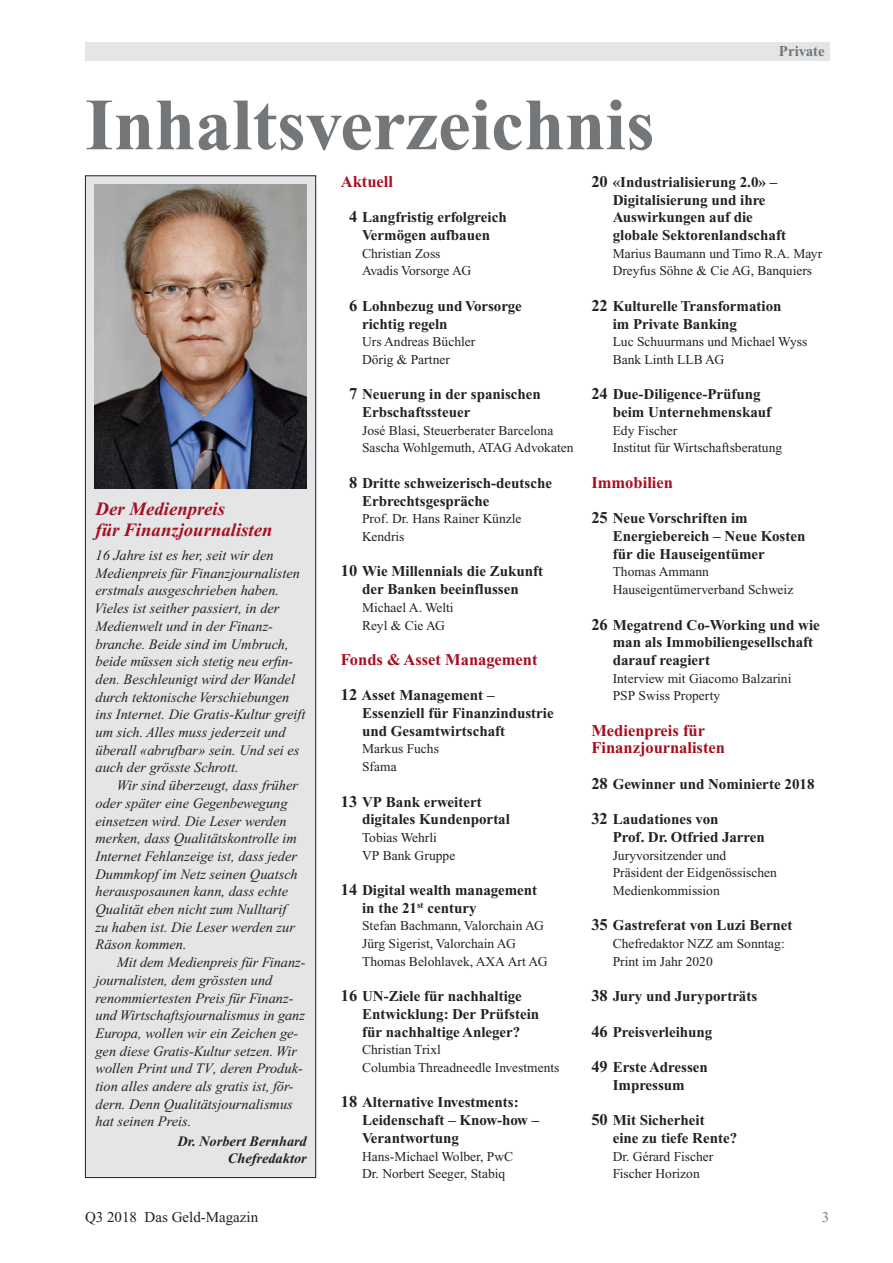
<style>
.page{position:relative;width:893px;height:1263px;background:#fff}
.page>*{position:absolute;margin:0;border:0;box-sizing:border-box;transform-origin:0 0}
.t1{font:700 73.5px "Times New Roman PS Std";color:#74777a}
.t2{font:italic 700 18.75px/21px "Times New Roman PS Std";color:#a60f1f}
.t3{font:700 16.5px/17.7px "Times New Roman PS Std";color:#a60f1f}
.t4{font:700 15px/17.7px "Times New Roman PS Std";color:#232122}
.t5{font:15px "Times New Roman PS Std";color:#232122}
.t6{font:700 15px "Times New Roman PS Std";color:#74777a}
.t7{font:15px "Times New Roman PS Std";color:#7f8285}
.t8{font:italic 14.4px/17.7px "Times New Roman PS Std";color:#232122}
.t9{font:italic 700 14.4px/17.2px "Times New Roman PS Std";color:#232122;text-align:right}
.t10{font:13.5px/17.7px "Times New Roman PS Std";color:#232122}
.s1{font-size:16.5px}
</style>
<div class="page">
<div style="left:85px;top:43px;width:744px;height:18px;background:#e3e5e6"></div>
<div style="left:86px;top:176px;width:229px;height:1001px;background:#e3e5e6"></div>
<div style="left:85px;top:175px;width:231px;height:1003px;border:1px solid #232122"></div>
<img style="left:95px;top:185px;width:211px;height:304px">
<h1 class="t1" style="left:85px;top:101px;width:571px">Inhaltsverzeichnis</h1>
<p class="t6" style="left:779px;top:46px;width:48px">Private</p>
<p class="t2" style="left:96px;top:500px;width:178px">Der Medienpreis<br>für Finanzjournalisten</p>
<p class="t8" style="left:94px;top:548px;width:212px">16 Jahre ist es her, seit wir den Medienpreis für Finanzjournalisten erstmals ausgeschrieben haben.<br>Vieles ist seither passiert, in der Medienwelt und in der Finanz - branche. Beide sind im Umbruch, beide müssen sich stetig neu erfin&shy;den. Beschleunigt wird der Wandel durch tektonische Verschiebungen ins Internet. Die Gratis-Kultur greift um sich. Alles muss jederzeit und überall «abrufbar» sein. Und sei es auch der grösste Schrott.</p>
<p class="t8" style="left:96px;top:778px;width:204px;text-indent:21px">Wir sind überzeugt, dass früher oder später eine Gegenbewegung einsetzen wird. Die Leser werden merken, dass Qualitätskontrolle im<br>Internet Fehlanzeige ist, dass jeder<br>Dummkopf im Netz seinen Quatsch her ausposaunen kann, dass echte<br>Qualität eben nicht zum Nulltarif zu haben ist. Die Leser werden zur<br>Räson kommen.</p>
<p class="t8" style="left:96px;top:955px;width:211px;text-indent:21px">Mit dem Medienpreis für Finanz&shy;journalisten, dem grössten und renommiertesten Preis für Finanz&shy;und Wirtschaftsjournalismus in ganz Europa, wollen wir ein Zeichen ge&shy;gen diese Gratis-Kultur setzen. Wir wollen Print und TV, deren Produk&shy;tion alles andere als gratis ist, för&shy;dern. Denn Qualitätsjournalismus hat seinen Preis.</p>
<p class="t9" style="left:177px;top:1134px;width:131px">Dr. Norbert Bernhard<br>Chefredaktor</p>
<p class="t3" style="left:341px;top:174px;width:54px">Aktuell</p>
<p class="t4" style="left:349px;top:210px;width:159px;text-align:center"><span class="s1">4</span> Langfristig erfolgreich<br>Vermögen aufbauen</p>
<p class="t10" style="left:362px;top:246px;width:110px">Christian Zoss<br>Avadis Vorsorge AG</p>
<p class="t4" style="left:362px;top:299px;width:161px;text-indent:-13px"><span class="s1">6</span> Lohnbezug und Vorsorge richtig regeln</p>
<p class="t10" style="left:362px;top:334px;width:115px">Urs Andreas Büchler<br>Dörig &amp; Partner</p>
<p class="t4" style="left:362px;top:387px;width:180px;text-indent:-13px"><span class="s1">7</span> Neuerung in der spanischen<br>Erbschaftssteuer</p>
<p class="t10" style="left:362px;top:423px;width:213px">José Blasi, Steuerberater Barcelona<br>Sascha Wohlgemuth, ATAG Advokaten</p>
<p class="t4" style="left:362px;top:476px;width:191px;text-indent:-13px"><span class="s1">8</span> Dritte schweizerisch-deutsche<br>Erbrechtsgespräche</p>
<p class="t10" style="left:362px;top:511px;width:161px">Prof. Dr. Hans Rainer Künzle<br>Kendris</p>
<p class="t4" style="left:341px;top:564px;width:204px;text-align:center"><span class="s1">10</span> Wie Millennials die Zukunft der Banken beeinflussen</p>
<p class="t10" style="left:362px;top:600px;width:93px">Michael A. Welti<br>Reyl &amp; Cie AG</p>
<p class="t3" style="left:341px;top:652px;width:198px">Fonds &amp; Asset Management</p>
<p class="t4" style="left:362px;top:688px;width:193px;text-indent:-21px"><span class="s1">12</span> Asset Management –<br>Essenziell für Finanzindustrie und Gesamtwirtschaft</p>
<p class="t10" style="left:362px;top:741px;width:78px">Markus Fuchs<br>Sfama</p>
<p class="t4" style="left:362px;top:794px;width:149px;text-indent:-21px"><span class="s1">13</span> VP Bank erweitert digitales Kundenportal</p>
<p class="t10" style="left:362px;top:830px;width:95px">Tobias Wehrli<br>VP Bank Gruppe</p>
<p class="t4" style="left:362px;top:883px;width:177px;text-indent:-21px"><span class="s1">14</span> Digital wealth management in the 21<sup>st</sup> century</p>
<p class="t10" style="left:362px;top:918px;width:187px">Stefan Bachmann, Valorchain AG<br>Jürg Sigerist, Valorchain AG<br>Thomas Belohlavek, AXA Art AG</p>
<p class="t4" style="left:362px;top:989px;width:179px;text-indent:-21px"><span class="s1">16</span> UN-Ziele für nachhaltige<br>Entwicklung: Der Prüfstein für nachhaltige Anleger?</p>
<p class="t10" style="left:362px;top:1042px;width:199px">Christian Trixl<br>Columbia Threadneedle Investments</p>
<p class="t4" style="left:362px;top:1095px;width:179px;text-indent:-21px"><span class="s1">18</span> Alternative Investments:<br>Leidenschaft – Know-how –<br>Verantwortung</p>
<p class="t10" style="left:362px;top:1148px;width:153px">Hans-Michael Wolber, PwC<br>Dr. Norbert Seeger, Stabiq</p>
<p class="t4" style="left:613px;top:175px;width:175px;text-indent:-21px"><span class="s1">20</span> «Industrialisierung 2.0» –<br>Digitalisierung und ihre<br>Auswirkungen auf die globale Sektorenlandschaft</p>
<p class="t10" style="left:613px;top:246px;width:211px">Marius Baumann und Timo R.A. Mayr<br>Dreyfus Söhne &amp; Cie AG, Banquiers</p>
<p class="t4" style="left:613px;top:299px;width:170px;text-indent:-21px"><span class="s1">22</span> Kulturelle Transformation im Private Banking</p>
<p class="t10" style="left:613px;top:334px;width:196px">Luc Schuurmans und Michael Wyss<br>Bank Linth LLB AG</p>
<p class="t4" style="left:613px;top:387px;width:160px;text-indent:-21px"><span class="s1">24</span> Due-Diligence-Prüfung beim Unternehmenskauf</p>
<p class="t10" style="left:613px;top:423px;width:171px">Edy Fischer<br>Institut für Wirtschaftsberatung</p>
<p class="t3" style="left:591px;top:475px;width:83px">Immobilien</p>
<p class="t4" style="left:613px;top:511px;width:194px;text-indent:-21px"><span class="s1">25</span> Neue Vorschriften im<br>Energiebereich – Neue Kosten für die Hauseigentümer</p>
<p class="t10" style="left:613px;top:564px;width:182px">Thomas Ammann<br>Hauseigentümerverband Schweiz</p>
<p class="t4" style="left:613px;top:617px;width:209px;text-indent:-21px"><span class="s1">26</span> Megatrend Co-Working und wie man als Immobilien gesellschaft darauf reagiert</p>
<p class="t10" style="left:613px;top:670px;width:180px">Interview mit Giacomo Balzarini<br>PSP Swiss Property</p>
<p class="t3" style="left:591px;top:723px;width:135px">Medienpreis für<br>Finanzjournalisten</p>
<p class="t4" style="left:591px;top:777px;width:225px"><span class="s1">28</span> Gewinner und Nominierte 2018</p>
<p class="t4" style="left:613px;top:812px;width:154px;text-indent:-21px"><span class="s1">32</span> Laudationes von<br>Prof. Dr. Otfried Jarren</p>
<p class="t10" style="left:613px;top:847px;width:166px">Juryvorsitzender und<br>Präsident der Eidgenössischen<br>Medienkommission</p>
<p class="t4" style="left:591px;top:918px;width:203px"><span class="s1">35</span> Gastreferat von Luzi Bernet</p>
<p class="t10" style="left:613px;top:936px;width:174px">Chefredaktor NZZ am Sonntag:<br>Print im Jahr 2020</p>
<p class="t4" style="left:591px;top:989px;width:167px"><span class="s1">38</span> Jury und Juryporträts</p>
<p class="t4" style="left:591px;top:1024px;width:122px"><span class="s1">46</span> Preisverleihung</p>
<p class="t4" style="left:591px;top:1060px;width:118px;text-align:center"><span class="s1">49</span> Erste Adressen<br>Impressum</p>
<p class="t4" style="left:613px;top:1113px;width:126px;text-indent:-21px"><span class="s1">50</span> Mit Sicherheit<br>eine zu tiefe Rente?</p>
<p class="t10" style="left:613px;top:1148px;width:102px">Dr. Gérard Fischer<br>Fischer Horizon</p>
<p class="t5" style="left:85px;top:1212px;width:175px">Q3 2018 Das Geld-Magazin</p>
<p class="t7" style="left:822px;top:1212px;width:9px">3</p>
</div>
